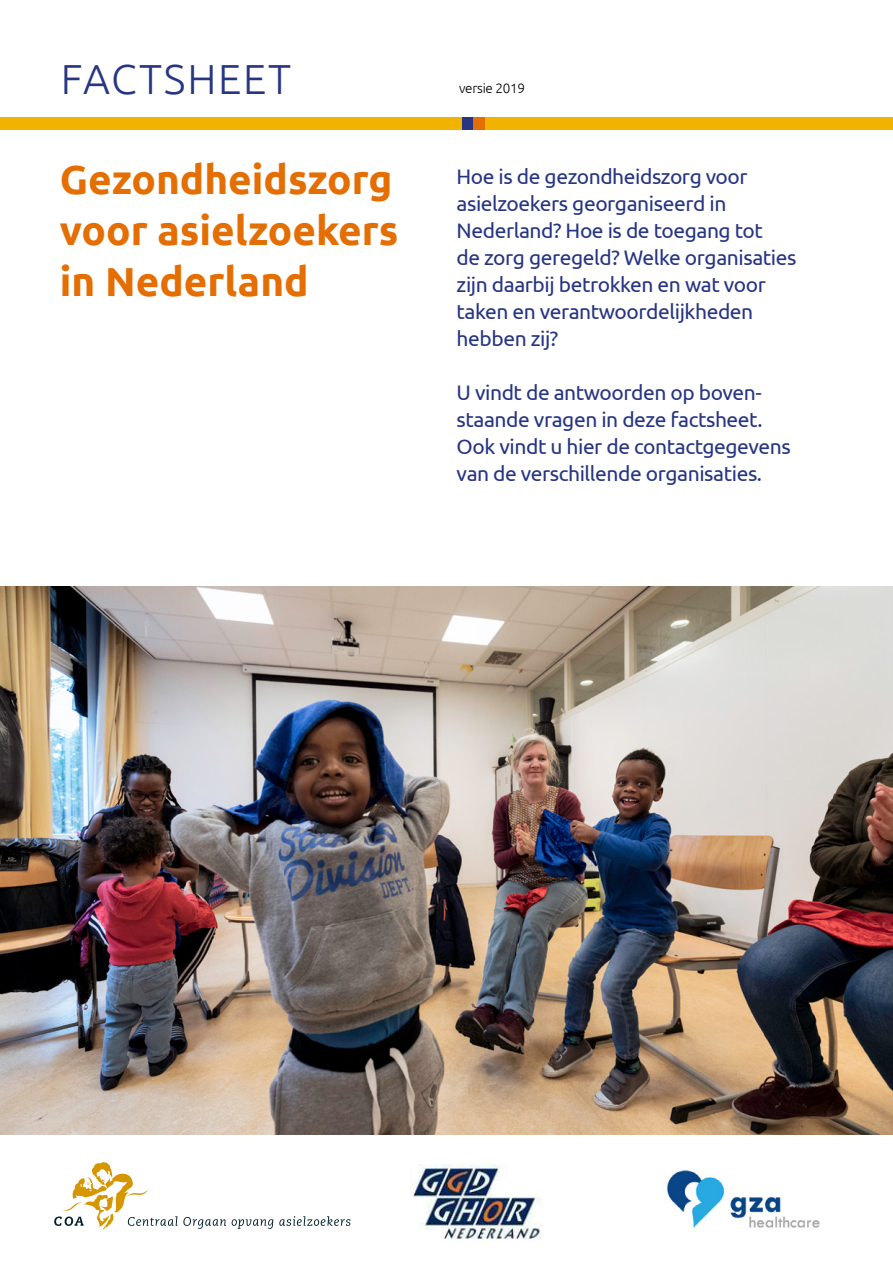
<style>
.page{position:relative;width:893px;height:1263px;background:#fff}
.page>*{position:absolute;margin:0;border:0;box-sizing:border-box;transform-origin:0 0}
.t1{font:300 42px "Ubuntu";letter-spacing:.04em;color:#273583}
.t2{font:700 40.5px/51px "Ubuntu";color:#e56e02}
.t3{font:21px/27px "Ubuntu";letter-spacing:-.02em;color:#273583}
.t4{font:300 13.5px "Ubuntu";letter-spacing:-.02em;color:#000}
</style>
<div class="page">
<svg style="left:232px;top:1219px;width:41px;height:10px"></svg>
<svg style="left:279px;top:1216px;width:71px;height:10px"></svg>
<svg style="left:54px;top:1162px;width:172px;height:67px"></svg>
<img style="left:667px;top:1170px;width:153px;height:58px">
<img style="left:411px;top:1164px;width:131px;height:78px">
<div style="left:473px;top:117px;width:12px;height:12px;background:#e56e02"></div>
<div style="left:461px;top:117px;width:12px;height:12px;background:#273583"></div>
<div style="left:485px;top:117px;width:408px;height:12px;background:#f1b300"></div>
<div style="left:0;top:117px;width:462px;height:12px;background:#f1b300"></div>
<img style="left:0;top:587px;width:893px;height:547px">
<h1 class="t1" style="left:61px;top:54px;width:232px">FACTSHEET</h1>
<p class="t4" style="left:459px;top:80px;width:68px">versie 2019</p>
<h2 class="t2" style="left:60px;top:154px;width:340px">Gezondheidszorg voor asielzoekers in Nederland</h2>
<p class="t3" style="left:457px;top:162px;width:341px">Hoe is de gezondheidszorg voor asielzoekers georganiseerd in<br>Nederland? Hoe is de toegang tot<br>de zorg geregeld? Welke organisaties zijn daarbij betrokken en wat voor taken en verantwoordelijkheden hebben zij?</p>
<p class="t3" style="left:457px;top:378px;width:336px">U vindt de antwoorden op boven&shy;staande vragen in deze factsheet.<br>Ook vindt u hier de contactgegevens van de verschillende organisaties.</p>
</div>
